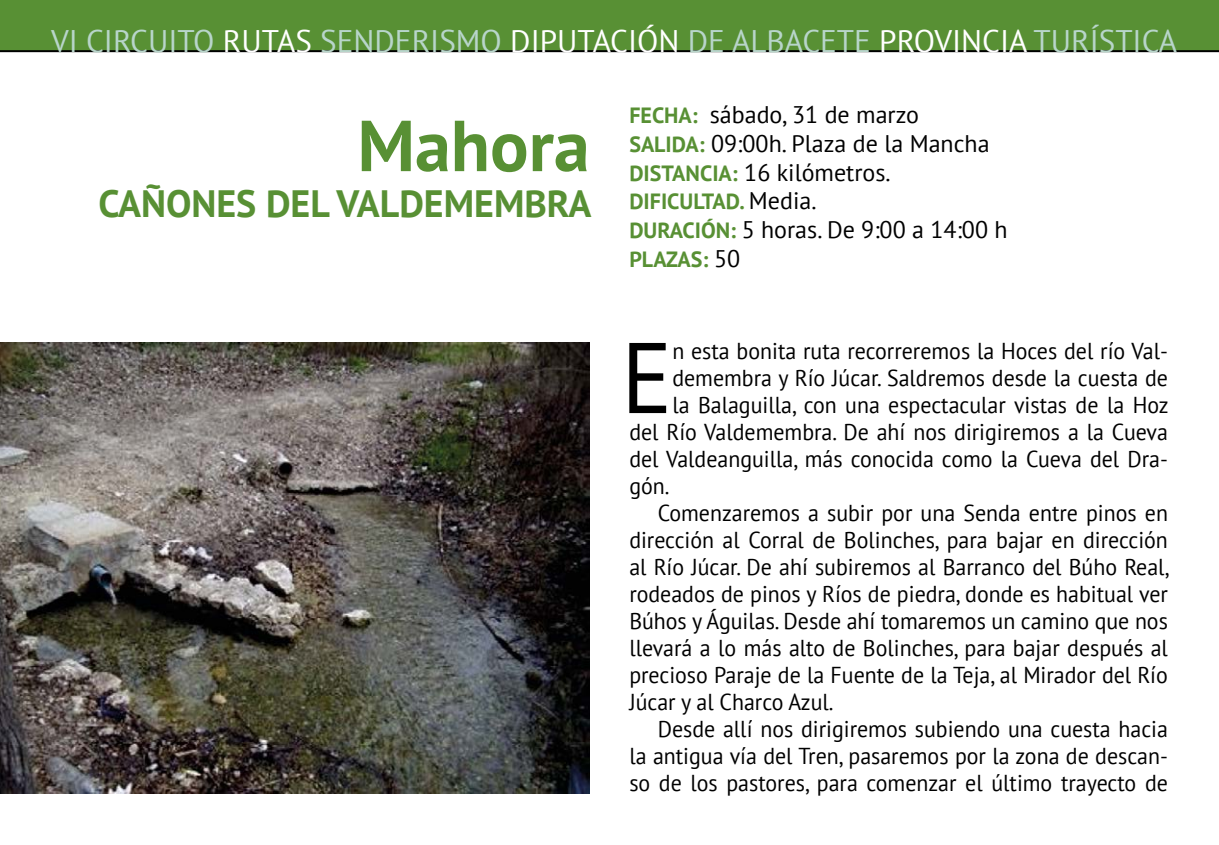
<style>
.page{position:relative;width:1219px;height:845px;background:#fff}
.page>*{position:absolute;margin:0;border:0;box-sizing:border-box;transform-origin:0 0}
.t1{font:100.2px "PT Sans";color:#000;scale:.95 1}
.t2{font:700 72px "PT Sans";color:#589034}
.t3{font:700 38px "PT Sans";color:#589034}
.t4{font:31.2px "PT Sans";color:#b8d5ca}
.t5{font:24px/28.8px "PT Sans";color:#000}
.t6{font:23px "PT Sans";color:#000;scale:.95 1}
.t7{font:700 22px "PT Sans";color:#589034}
.s1{color:#fff}
.s2{font-weight:700;font-size:22px;color:#589034}
.s3{font-weight:400;font-size:24px;color:#000}
</style>
<div class="page">
<div style="left:0;top:0;width:1219px;height:52px;background:#589034"></div>
<img style="left:0;top:343px;width:590px;height:451px">
<h3 class="t4" style="left:51px;top:21px;width:1127px">VI CIRCUITO <span class="s1">RUTAS</span> SENDERISMO <span class="s1">DIPUTACIÓN</span> DE ALBACETE <span class="s1">PROVINCIA</span> TURÍSTICA</h3>
<h2 class="t2" style="left:357px;top:98px;width:234px">Mahora</h2>
<h3 class="t3" style="left:98px;top:178px;width:494px">CAÑONES DEL VALDEMEMBRA</h3>
<p class="t5" style="left:629px;top:100px;width:362px"><span class="s2">FECHA:</span> sábado, 31 de marzo<br><span class="s2">SALIDA:</span> 09:00h. Plaza de la Mancha<br><span class="s2">DISTANCIA:</span> 16 kilómetros.</p>
<p class="t7" style="left:629px;top:187px;width:189px">DIFICULTAD. <span class="s3">Media.</span></p>
<p class="t5" style="left:629px;top:215px;width:380px"><span class="s2">DURACIÓN:</span> 5 horas. De 9:00 a 14:00 h</p>
<p class="t7" style="left:629px;top:245px;width:112px">PLAZAS: <span class="s3">50</span></p>
<h1 class="t1" style="left:621px;top:313px;width:55px">E</h1>
<p class="t6" style="left:672px;top:336px;width:523px">n esta bonita ruta recorreremos la Hoces del río Val-</p>
<p class="t6" style="left:672px;top:363px;width:523px">demembra y Río Júcar. Saldremos desde la cuesta de</p>
<p class="t6" style="left:672px;top:390px;width:524px">la Balaguilla, con una espectacular vistas de la Hoz</p>
<p class="t6" style="left:629px;top:417px;width:568px">del Río Valdemembra. De ahí nos dirigiremos a la Cueva</p>
<p class="t6" style="left:629px;top:444px;width:568px">del Valdeanguilla, más conocida como la Cueva del Dra-</p>
<p class="t6" style="left:629px;top:471px;width:44px">gón.</p>
<p class="t6" style="left:658px;top:498px;width:539px">Comenzaremos a subir por una Senda entre pinos en</p>
<p class="t6" style="left:629px;top:525px;width:568px">dirección al Corral de Bolinches, para bajar en dirección</p>
<p class="t6" style="left:629px;top:552px;width:570px">al Río Júcar. De ahí subiremos al Barranco del Búho Real,</p>
<p class="t6" style="left:629px;top:579px;width:568px">rodeados de pinos y Ríos de piedra, donde es habitual ver</p>
<p class="t6" style="left:629px;top:606px;width:568px">Búhos y Águilas. Desde ahí tomaremos un camino que nos</p>
<p class="t6" style="left:629px;top:633px;width:568px">llevará a lo más alto de Bolinches, para bajar después al</p>
<p class="t6" style="left:629px;top:660px;width:568px">precioso Paraje de la Fuente de la Teja, al Mirador del Río</p>
<p class="t6" style="left:629px;top:687px;width:217px">Júcar y al Charco Azul.</p>
<p class="t6" style="left:658px;top:714px;width:539px">Desde allí nos dirigiremos subiendo una cuesta hacia</p>
<p class="t6" style="left:629px;top:741px;width:568px">la antigua vía del Tren, pasaremos por la zona de descan-</p>
<p class="t6" style="left:629px;top:768px;width:568px">so de los pastores, para comenzar el último trayecto de</p>
</div>
